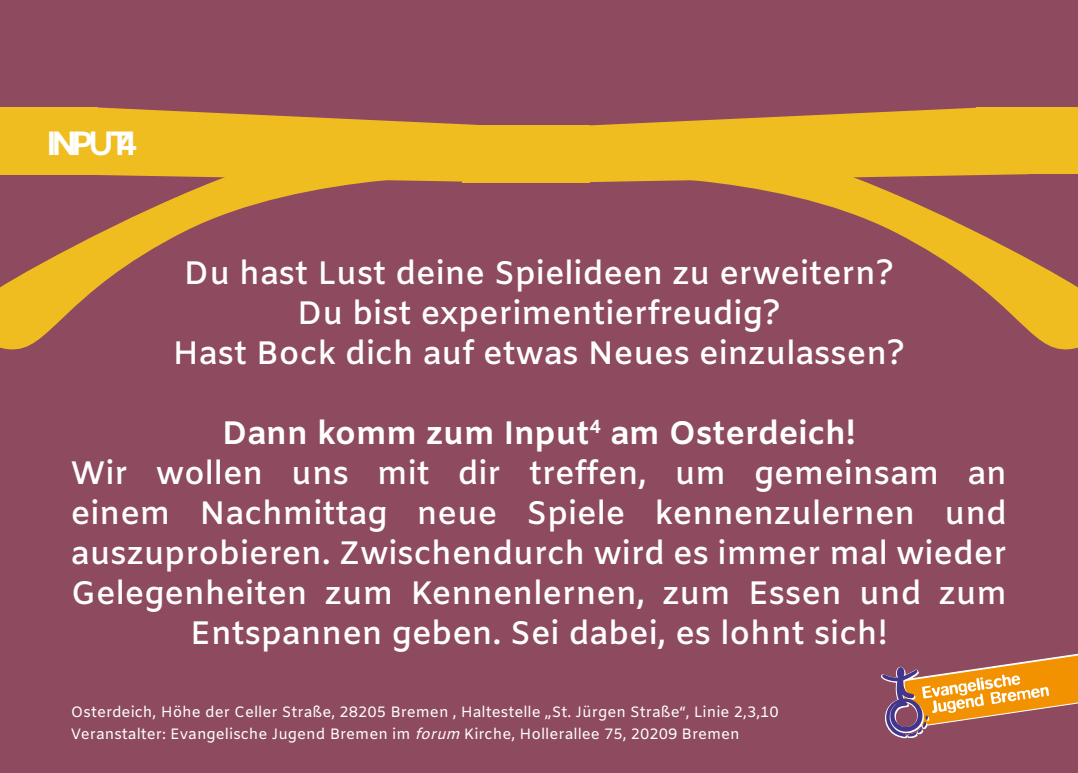
<style>
.page{position:relative;width:1078px;height:773px;background:#fff}
.page>*{position:absolute;margin:0;border:0;box-sizing:border-box;transform-origin:0 0}
.t1{font:700 33.75px "Amiko";letter-spacing:-.18em;color:#fff}
.t2{font:600 32.5px/40px "Amiko";color:#fff;text-align:center}
.t3{font:15px/22.5px "Amiko";color:#fff}
.s1{font-weight:700}
.s2{font-style:italic}
</style>
<div class="page">
<div style="left:0;top:0;width:1077px;height:772px;background:#8e4b60"></div>
<svg style="left:0;top:182px;width:489px;height:168px"></svg>
<svg style="left:98px;top:107px;width:380px;height:75px;background:#e0ab2a"></svg>
<svg style="left:588px;top:173px;width:489px;height:177px"></svg>
<svg style="left:590px;top:107px;width:438px;height:75px;fill:#f0bd21"></svg>
<div style="left:0;top:107px;width:98px;height:68px;background:#f0bd21"></div>
<div style="left:975px;top:107px;width:102px;height:66px;background:#f0bd21"></div>
<div style="left:462px;top:125px;width:128px;height:57px;background:#f0bd21"></div>
<svg style="left:881px;top:654px;width:196px;height:85px"></svg>
<p class="t1" style="left:46px;top:124px;width:93px">INPUT4</p>
<p class="t2" style="left:173px;top:255px;width:733px">Du hast Lust deine Spielideen zu erweitern?<br>Du bist experimentierfreudig?<br>Hast Bock dich auf etwas Neues einzulassen?</p>
<p class="t2" style="left:71px;top:415px;width:937px"><span class="s1">Dann komm zum Input</span><sup>4</sup> <span class="s1">am Osterdeich!<br></span>Wir wollen uns mit dir treffen, um gemeinsam an einem Nachmittag neue Spiele kennenzulernen und auszuprobieren. Zwischendurch wird es immer mal wieder Gelegenheiten zum Kennenlernen, zum Essen und zum Entspannen geben. Sei dabei, es lohnt sich!</p>
<p class="t3" style="left:71px;top:701px;width:709px">Osterdeich, Höhe der Celler Straße, 28205 Bremen , Haltestelle „St. Jürgen Straße“, Linie 2,3,10<br>Veranstalter: Evangelische Jugend Bremen im <span class="s2">forum</span> Kirche, Hollerallee 75, 20209 Bremen</p>
</div>
